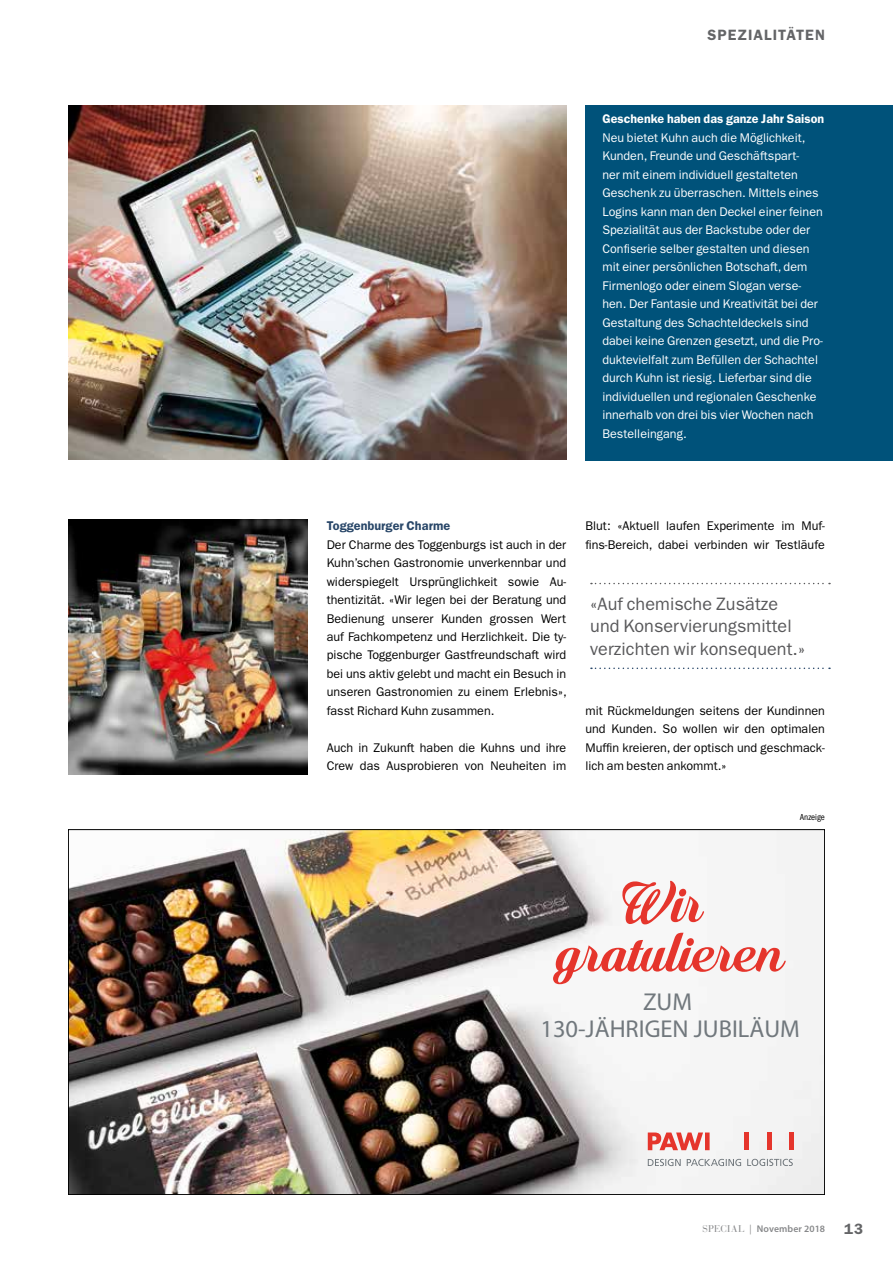
<style>
.page{position:relative;width:893px;height:1263px;background:#fff}
.page>*{position:absolute;margin:0;border:0;box-sizing:border-box;transform-origin:0 0}
.t1{font:58.8px/49.3px "Quincho Script PERSONALUSE";color:#e5352c;text-align:center}
.t2{font:24.45px/27.6px "Myriad Pro";color:#71787d;text-align:center}
.t3{font:18px/22.5px "Franklin Gothic LT";letter-spacing:.005em;color:#58585a}
.t4{font:600 15px "Franklin Gothic LT";letter-spacing:.065em;color:#646567}
.t5{font:600 12.75px "Franklin Gothic LT";letter-spacing:.005em;color:#294769}
.t6{font:12.6px/18.5px "Franklin Gothic LT";letter-spacing:.005em;color:#000;text-align:justify}
.t7{font:12.6px/18.5px "Franklin Gothic LT";letter-spacing:.005em;color:#fff}
.t8{font:600 12.6px "Franklin Gothic LT";letter-spacing:.005em;color:#fff}
.t9{font:600 9.75px "Myriad Pro";letter-spacing:.01em;color:#87888a}
.t10{font:condensed 9px "Franklin Gothic Itc T";color:#000}
.s1{font-family:"Bauer Bodoni";font-weight:400}
</style>
<div class="page">
<svg style="left:591px;top:583px;width:239px;height:1px"></svg>
<svg style="left:591px;top:667px;width:239px;height:2px"></svg>
<img style="left:68px;top:105px;width:498px;height:354px">
<img style="left:68px;top:519px;width:240px;height:256px">
<div style="left:585px;top:105px;width:308px;height:355px;background:#00527a"></div>
<img style="left:70px;top:831px;width:753px;height:362px">
<svg style="left:648px;top:1132px;width:62px;height:18px"></svg>
<hr style="left:745px;top:1132px;width:4px;height:18px;background:#e5352c">
<hr style="left:767px;top:1132px;width:4px;height:18px;background:#e5352c">
<hr style="left:789px;top:1132px;width:4px;height:18px;background:#e5352c">
<svg style="left:648px;top:1159px;width:33px;height:7px"></svg>
<svg style="left:687px;top:1159px;width:54px;height:7px"></svg>
<svg style="left:747px;top:1159px;width:46px;height:7px"></svg>
<p class="t4" style="left:707px;top:26px;width:119px">SPEZIALITÄTEN</p>
<p class="t8" style="left:602px;top:112px;width:223px">Geschenke haben das ganze Jahr Saison</p>
<p class="t7" style="left:602px;top:129px;width:222px">Neu bietet Kuhn auch die Möglichkeit, Kunden, Freunde und Geschäftspart-<br>ner mit einem individuell gestalteten Geschenk zu überraschen. Mittels eines Logins kann man den Deckel einer feinen Spezialität aus der Backstube oder der Confiserie selber gestalten und diesen mit einer persönlichen Botschaft, dem Firmenlogo oder einem Slogan verse&shy;hen. Der Fantasie und Kreativität bei der Gestaltung des Schachteldeckels sind dabei keine Grenzen gesetzt, und die Pro&shy;duktevielfalt zum Befüllen der Schachtel durch Kuhn ist riesig. Lieferbar sind die individuellen und regionalen Geschenke innerhalb von drei bis vier Wochen nach Bestelleingang.</p>
<p class="t5" style="left:327px;top:518px;width:125px">Toggenburger Charme</p>
<p class="t6" style="left:327px;top:535px;width:242px">Der Charme des Toggenburgs ist auch in der Kuhn’schen Gastronomie unverkennbar und widerspiegelt Ursprünglichkeit sowie Au&shy;thentizität. «Wir legen bei der Beratung und Bedienung unserer Kunden grossen Wert auf Fachkompetenz und Herzlichkeit. Die ty&shy;pische Toggenburger Gastfreundschaft wird bei uns aktiv gelebt und macht ein Besuch in unseren Gastronomien zu einem Erlebnis», fasst Richard Kuhn zusammen.</p>
<p class="t6" style="left:327px;top:738px;width:241px">Auch in Zukunft haben die Kuhns und ihre<br>Crew das Ausprobieren von Neuheiten im</p>
<p class="t6" style="left:585px;top:517px;width:241px">Blut: «Aktuell laufen Experimente im Muf&shy;fins-Bereich, dabei verbinden wir Testläufe</p>
<h3 class="t3" style="left:590px;top:593px;width:217px">«Auf chemische Zusätze und Konservierungsmittel verzichten wir konsequent.»</h3>
<p class="t6" style="left:585px;top:701px;width:241px">mit Rückmeldungen seitens der Kundinnen und Kunden. So wollen wir den optimalen Muffin kreieren, der optisch und geschmack&shy;lich am besten ankommt.»</p>
<p class="t10" style="left:800px;top:812px;width:27px">Anzeige</p>
<h1 class="t1" style="left:556px;top:879px;width:230px">Wir gratulieren</h1>
<h2 class="t2" style="left:540px;top:987px;width:261px">ZUM<br>130-JÄHRIGEN JUBILÄUM</h2>
<p class="t9" style="left:702px;top:1223px;width:124px"><span class="s1">SPECIAL |</span> November 2018</p>
<p class="t4" style="left:844px;top:1220px;width:21px">13</p>
</div>
